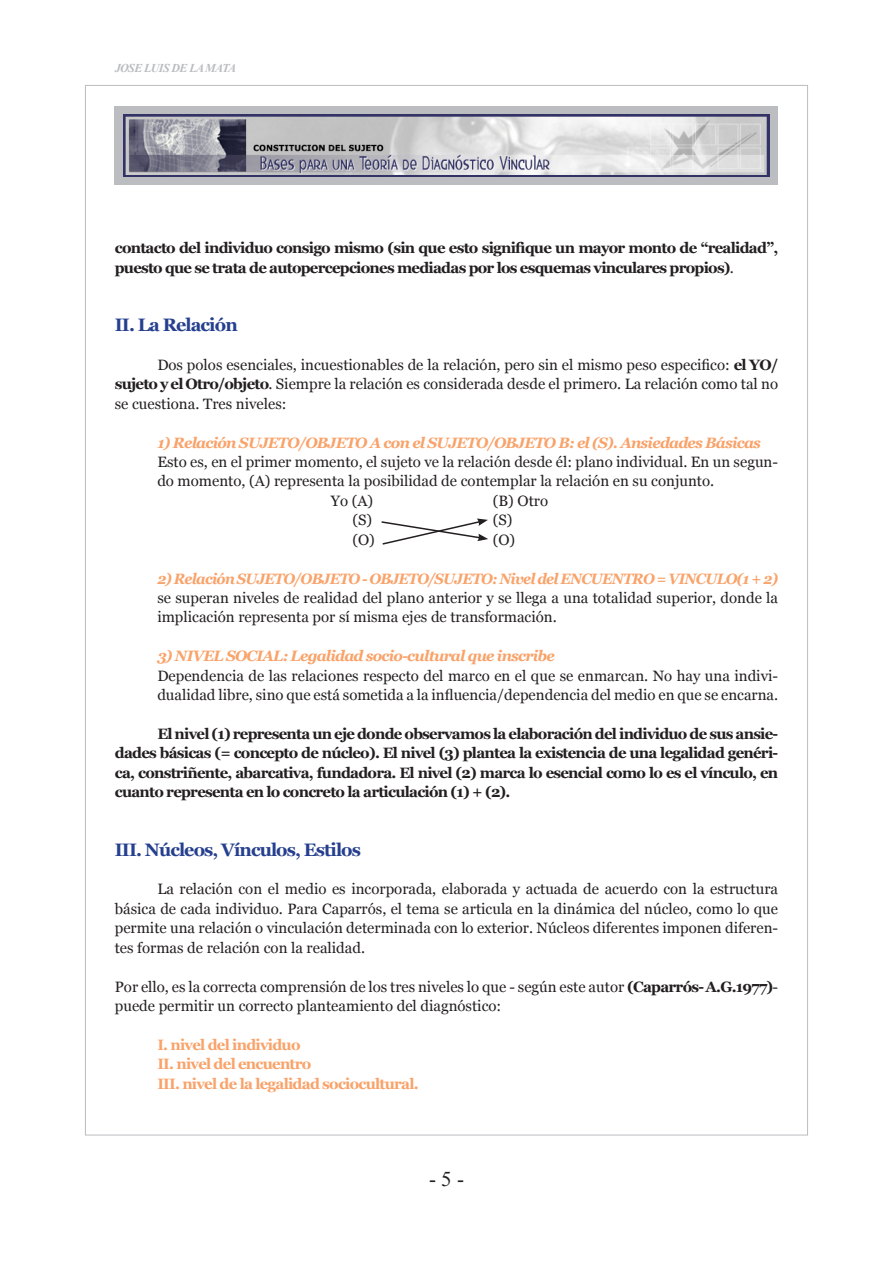
<style>
.page{position:relative;width:893px;height:1263px;background:#fff}
.page>*{position:absolute;margin:0;border:0;box-sizing:border-box;transform-origin:0 0}
.t1{font:21px "Times New Roman";color:#231f20}
.t2{font:700 18px "Georgia";letter-spacing:-.05em;color:#253f8e}
.t3{font:15px/19.4px "Georgia";color:#231f20}
.t4{font:700 15px/19.4px "Georgia";letter-spacing:-.05em;color:#231f20}
.t5{font:italic 700 15px "Georgia";letter-spacing:-.05em;color:#f9a269}
.t6{font:700 15px "Georgia";letter-spacing:-.05em;color:#f9a269}
.t7{font:italic 700 15px "Georgia";letter-spacing:-.05em;color:#f9a269;scale:.96 1}
.t8{font:italic 700 12px "Times New Roman";letter-spacing:-.05em;color:#bcbdc0}
.s1{font-weight:400}
.s2{font-weight:700}
</style>
<div class="page">
<div style="left:115px;top:106px;width:663px;height:79px;background:#bcbdc0"></div>
<img style="left:123px;top:115px;width:647px;height:61px">
<svg style="left:381px;top:518px;width:107px;height:27px"></svg>
<p class="t8" style="left:115px;top:60px;width:123px">JOSE LUIS DE LA MATA</p>
<p class="t4" style="left:115px;top:238px;width:665px">contacto del individuo consigo mismo (sin que esto signifique un mayor monto de “realidad”, puesto que se trata de autopercepciones mediadas por los esquemas vinculares propios)<span class="s1">.</span></p>
<p class="t2" style="left:115px;top:311px;width:124px">II. La Relación</p>
<p class="t3" style="left:115px;top:354px;width:665px;text-align:justify;text-indent:43px">Dos polos esenciales, incuestionables de la relación, pero sin el mismo peso especifico: <span class="s2">el YO/ sujeto y el Otro/objeto</span>. Siempre la relación es considerada desde el primero. La relación como tal no se cuestiona. Tres niveles:</p>
<p class="t5" style="left:157px;top:431px;width:605px">1) Relación SUJETO/OBJETO A con el SUJETO/OBJETO B: el (S). Ansiedades Básicas</p>
<p class="t3" style="left:157px;top:451px;width:622px">Esto es, en el primer momento, el sujeto ve la relación desde él: plano individual. En un segun&shy;do momento, (A) representa la posibilidad de contemplar la relación en su conjunto.</p>
<p class="t3" style="left:331px;top:490px;width:44px">Yo (A)</p>
<p class="t3" style="left:493px;top:490px;width:57px">(B) Otro</p>
<p class="t3" style="left:353px;top:510px;width:21px">(S)</p>
<p class="t3" style="left:493px;top:510px;width:21px">(S)</p>
<p class="t3" style="left:353px;top:529px;width:24px">(O)</p>
<p class="t3" style="left:493px;top:529px;width:24px">(O)</p>
<p class="t7" style="left:157px;top:567px;width:648px">2) Relación SUJETO/OBJETO - OBJETO/SUJETO: Nivel del ENCUENTRO = VINCULO(1 + 2)</p>
<p class="t3" style="left:157px;top:587px;width:622px">se superan niveles de realidad del plano anterior y se llega a una totalidad superior, donde la implicación representa por sí misma ejes de transformación.</p>
<p class="t5" style="left:157px;top:645px;width:399px">3) NIVEL SOCIAL: Legalidad socio-cultural que inscribe</p>
<p class="t3" style="left:157px;top:665px;width:622px">Dependencia de las relaciones respecto del marco en el que se enmarcan. No hay una indivi&shy;dualidad libre, sino que está sometida a la influencia/dependencia del medio en que se encarna.</p>
<p class="t4" style="left:115px;top:723px;width:665px;text-align:justify;text-indent:43px">El nivel (1) representa un eje donde observamos la elaboración del individuo de sus ansie&shy;dades básicas (= concepto de núcleo). El nivel (3) plantea la existencia de una legalidad genéri&shy;ca, constriñente, abarcativa, fundadora. El nivel (2) marca lo esencial como lo es el vínculo, en cuanto representa en lo concreto la articulación (1) + (2).</p>
<p class="t2" style="left:115px;top:836px;width:248px">III. Núcleos, Vínculos, Estilos</p>
<p class="t3" style="left:115px;top:879px;width:665px;text-align:justify;text-indent:43px">La relación con el medio es incorporada, elaborada y actuada de acuerdo con la estructura básica de cada individuo. Para Caparrós, el tema se articula en la dinámica del núcleo, como lo que permite una relación o vinculación determinada con lo exterior. Núcleos diferentes imponen diferen&shy;tes formas de relación con la realidad.</p>
<p class="t3" style="left:115px;top:976px;width:665px">Por ello, es la correcta comprensión de los tres niveles lo que - según este autor <span class="s2">(Caparrós- A.G.1977)</span>- puede permitir un correcto planteamiento del diagnóstico:</p>
<p class="t6" style="left:157px;top:1033px;width:145px">I. nivel del individuo</p>
<p class="t6" style="left:157px;top:1053px;width:156px">II. nivel del encuentro</p>
<p class="t6" style="left:157px;top:1072px;width:263px">III. nivel de la legalidad sociocultural.</p>
<h1 class="t1" style="left:429px;top:1165px;width:36px">- 5 -</h1>
</div>
